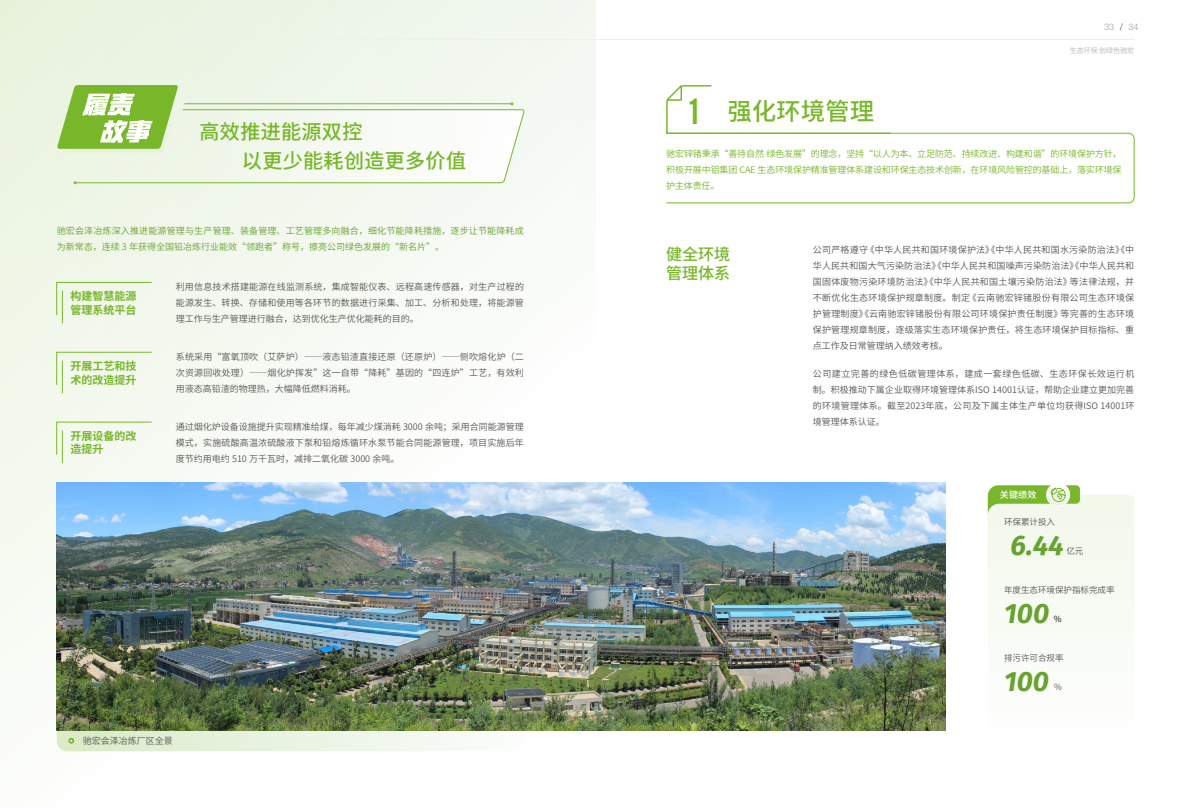
<style>
.page{position:relative;width:1191px;height:808px;background:#fff}
.page>*{position:absolute;margin:0;border:0;box-sizing:border-box;transform-origin:0 0}
.t1{font:italic 700 28px "Fira Sans";color:#68a230}
.t2{font:500 24px "Source Han Sans CN";letter-spacing:.02em;color:#78b72a}
.t3{font:500 20px/28.5px "Source Han Sans CN";letter-spacing:.02em;color:#78b72a}
.t4{font:500 16px/19.2px "Source Han Sans CN";color:#78b72a}
.t5{font:700 11px/13.2px "Source Han Sans CN";color:#78b72a}
.t6{font:9px/16px "Source Han Sans CN";letter-spacing:.02em;color:#595757;text-align:justify}
.t7{font:9px/16px "Source Han Sans CN";letter-spacing:-.015em;color:#78b72a;text-align:justify}
.t8{font:9px/16px "Source Han Sans CN";letter-spacing:.02em;color:#68a230}
.t9{font:9px "Source Han Sans CN";color:#595757}
.t10{font:500 9px "Source Han Sans CN";color:#fff}
.t11{font:300 9px "Helvetica Neue LT Std";color:#9fa0a0}
.t12{font:8.5px "Source Han Sans CN";color:#595757}
.t13{font:8.5px "Source Han Sans CN";color:#000}
.t14{font:7px "Source Han Sans CN";color:#b5b6b6}
.s1{font-family:"Bebas";font-weight:400;font-size:28.6px}
</style>
<div class="page">
<div style="left:0;top:0;width:595px;height:808px;background:linear-gradient(to bottom,#eff7ea,#f8f9f7)"></div>
<svg style="left:57px;top:85px;width:468px;height:99px"></svg>
<img style="left:57px;top:483px;width:888px;height:247px">
<svg style="left:56px;top:281px;width:97px;height:35px;background:#ecf4e3"></svg>
<hr style="left:62px;top:291px;width:1px;height:32px;background:#78b72a">
<svg style="left:56px;top:351px;width:97px;height:35px;background:#edf5e5"></svg>
<hr style="left:62px;top:361px;width:1px;height:32px;background:#78b72a">
<svg style="left:56px;top:421px;width:97px;height:35px"></svg>
<hr style="left:62px;top:430px;width:1px;height:33px;background:#78b72a">
<svg style="left:666px;top:85px;width:468px;height:118px"></svg>
<svg style="left:57px;top:730px;width:467px;height:21px"></svg>
<svg style="left:987px;top:485px;width:147px;height:145px"></svg>
<hr style="left:202px;top:39px;width:932px;height:1px;background:#efefef">
<h3 class="t3" style="left:242px;top:118px;width:226px;text-indent:-42px">高效推进能源双控<br>以更少能耗创造更多价值</h3>
<p class="t8" style="left:57px;top:223px;width:468px">驰宏会泽冶炼深入推进能源管理与生产管理、装备管理、工艺管理多向融合，细化节能降耗措施，逐步让节能降耗成为新常态，连续 3 年获得全国铅冶炼行业能效“领跑者”称号，擦亮公司绿色发展的“新名片”。</p>
<p class="t6" style="left:176px;top:279px;width:350px">利用信息技术搭建能源在线监测系统，集成智能仪表、远程高速传感器，对生产过程的能源发生、转换、存储和使用等各环节的数据进行采集、加工、分析和处理，将能源管理工作与生产管理进行融合，达到优化生产优化能耗的目的。</p>
<p class="t5" style="left:71px;top:290px;width:67px">构建智慧能源管理系统平台</p>
<p class="t5" style="left:71px;top:360px;width:67px">开展工艺和技术的改造提升</p>
<p class="t5" style="left:71px;top:430px;width:67px">开展设备的改造提升</p>
<p class="t6" style="left:176px;top:349px;width:349px">系统采用“富氧顶吹（艾萨炉）——液态铅渣直接还原（还原炉）——侧吹熔化炉（二次资源回收处理）——烟化炉挥发”这一自带“降耗”基因的“四连炉”工艺，有效利用液态高铅渣的物理热，大幅降低燃料消耗。</p>
<p class="t6" style="left:176px;top:419px;width:349px">通过烟化炉设备设施提升实现精准给煤，每年减少煤消耗 3000 余吨；采用合同能源管理模式，实施硫酸高温浓硫酸液下泵和铅熔炼循环水泵节能合同能源管理，项目实施后年度节约用电约 510 万千瓦时，减排二氧化碳 3000 余吨。</p>
<p class="t9" style="left:83px;top:736px;width:91px">驰宏会泽冶炼厂区全景</p>
<p class="t11" style="left:1104px;top:21px;width:12px">33</p>
<p class="t11" style="left:1128px;top:21px;width:12px">34</p>
<p class="t14" style="left:1069px;top:47px;width:66px">生态环保 创绿色驰宏</p>
<h2 class="t2" style="left:688px;top:98px;width:187px"><span class="s1">1</span> 强化环境管理</h2>
<p class="t7" style="left:666px;top:146px;width:457px">驰宏锌锗秉承“善待自然 绿色发展”的理念，坚持“以人为本、立足防范、持续改进、构建和谐”的环境保护方针，积极开展中铝集团 CAE 生态环境保护精准管理体系建设和环保生态技术创新，在环境风险管控的基础上，落实环境保护主体责任。</p>
<h3 class="t4" style="left:666px;top:244px;width:65px">健全环境管理体系</h3>
<p class="t6" style="left:813px;top:242px;width:323px">公司严格遵守《中华人民共和国环境保护法》《中华人民共和国水污染防治法》《中华人民共和国大气污染防治法》《中华人民共和国噪声污染防治法》《中华人民共和国固体废物污染环境防治法》《中华人民共和国土壤污染防治法》等法律法规，并不断优化生态环境保护规章制度。制定《云南驰宏锌锗股份有限公司生态环境保护管理制度》《云南驰宏锌锗股份有限公司环境保护责任制度》等完善的生态环境保护管理规章制度，逐级落实生态环境保护责任，将生态环境保护目标指标、重点工作及日常管理纳入绩效考核。</p>
<p class="t6" style="left:813px;top:366px;width:323px">公司建立完善的绿色低碳管理体系，建成一套绿色低碳、生态环保长效运行机制。积极推动下属企业取得环境管理体系ISO 14001认证，帮助企业建立更加完善的环境管理体系。截至2023年底，公司及下属主体生产单位均获得ISO 14001环境管理体系认证。</p>
<p class="t10" style="left:999px;top:490px;width:38px">关键绩效</p>
<p class="t12" style="left:1004px;top:517px;width:52px">环保累计投入</p>
<h1 class="t1" style="left:1010px;top:521px;width:55px">6.44</h1>
<p class="t12" style="left:1066px;top:546px;width:18px">亿元</p>
<p class="t12" style="left:1004px;top:585px;width:112px">年度生态环境保护指标完成率</p>
<h1 class="t1" style="left:1004px;top:589px;width:46px">100</h1>
<p class="t13" style="left:1053px;top:614px;width:9px">%</p>
<p class="t12" style="left:1004px;top:653px;width:61px">排污许可合规率</p>
<h1 class="t1" style="left:1004px;top:657px;width:46px">100</h1>
<p class="t12" style="left:1054px;top:682px;width:9px">%</p>
</div>
